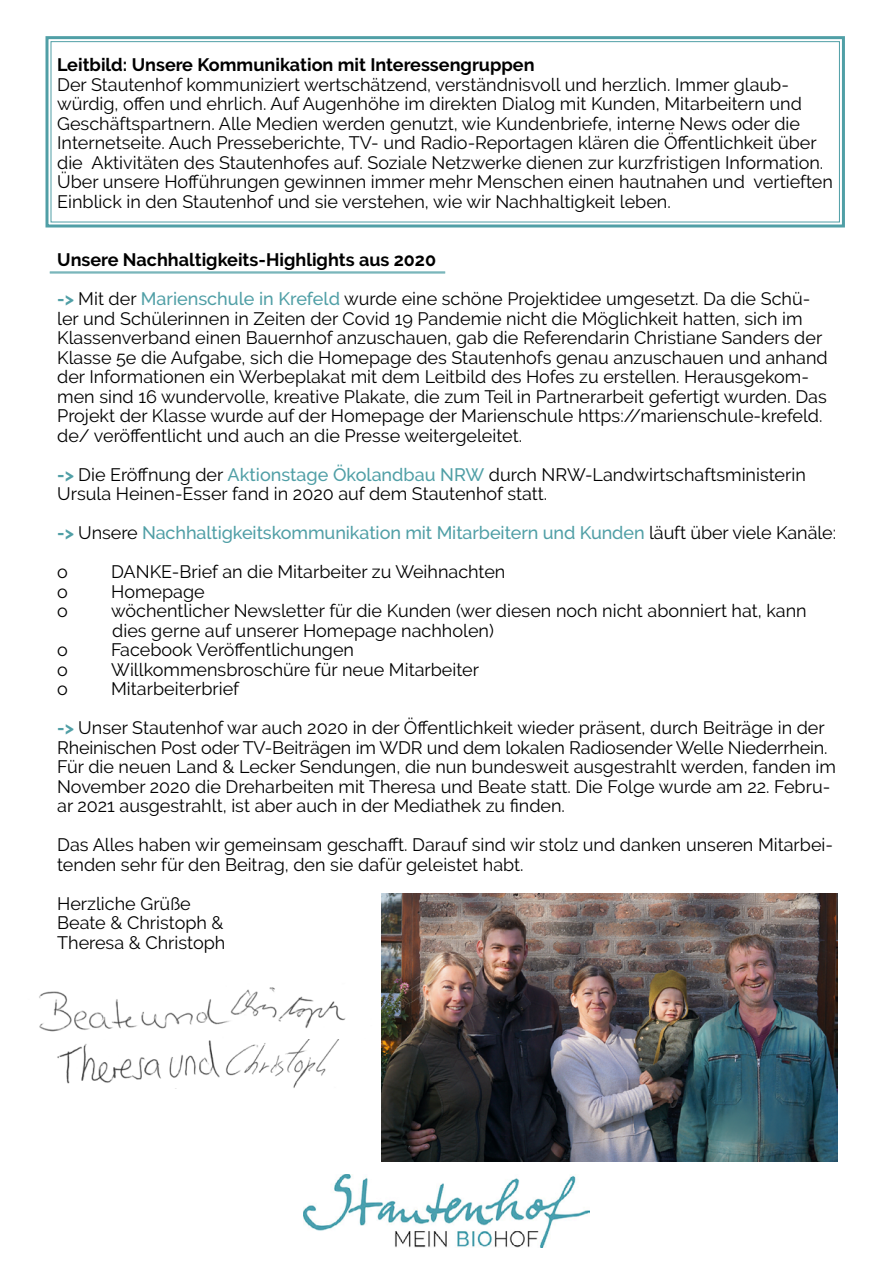
<style>
.page{position:relative;width:893px;height:1263px;background:#fff}
.page>*{position:absolute;margin:0;border:0;box-sizing:border-box;transform-origin:0 0}
.t1{font:18px/19.5px "Raleway";color:#000}
.t2{font:500 18px/39px "Raleway";letter-spacing:-.005em;color:#509fa6}
.t3{font:700 18px "Raleway";color:#000}
.s1{font-weight:700}
.s2{font-weight:700;color:#509fa6}
.s3{font-weight:500;color:#509fa6}
.s4{font-weight:400;color:#000}
</style>
<div class="page">
<img style="left:304px;top:1174px;width:285px;height:73px">
<svg style="left:45px;top:36px;width:800px;height:192px"></svg>
<div style="left:50px;top:41px;width:790px;height:181px;border:1px solid #509fa6"></div>
<hr style="left:50px;top:272px;width:395px;height:1px;background:#509fa6">
<hr style="left:50px;top:273px;width:395px;height:1px;background:#509fa6">
<img style="left:382px;top:893px;width:455px;height:269px">
<img style="left:57px;top:1039px;width:282px;height:49px">
<img style="left:39px;top:987px;width:307px;height:45px">
<p class="t3" style="left:57px;top:55px;width:479px">Leitbild: Unsere Kommunikation mit Interessengruppen</p>
<p class="t1" style="left:57px;top:75px;width:777px">Der Stautenhof kommuniziert wertschätzend, verständnisvoll und herzlich. Immer glaub&shy;würdig, offen und ehrlich. Auf Augenhöhe im direkten Dialog mit Kunden, Mitarbeitern und Geschäftspartnern. Alle Medien werden genutzt, wie Kundenbriefe, interne News oder die Internetseite. Auch Presseberichte, TV- und Radio-Reportagen klären die Öffentlichkeit über die Aktivitäten des Stautenhofes auf. Soziale Netzwerke dienen zur kurzfristigen Information.<br>Über unsere Hofführungen gewinnen immer mehr Menschen einen hautnahen und vertieften Einblick in den Stautenhof und sie verstehen, wie wir Nachhaltigkeit leben.</p>
<p class="t1" style="left:57px;top:240px;width:755px;line-height:39px"><span class="s1">Unsere Nachhaltigkeits-Highlights aus 2020<br></span><span class="s2">-&gt;</span> Mit der <span class="s3">Marienschule in Krefeld</span> wurde eine schöne Projektidee umgesetzt. Da die Schü-</p>
<p class="t1" style="left:57px;top:309px;width:772px">ler und Schülerinnen in Zeiten der Covid 19 Pandemie nicht die Möglichkeit hatten, sich im Klassenverband einen Bauernhof anzuschauen, gab die Referendarin Christiane Sanders der Klasse 5e die Aufgabe, sich die Homepage des Stautenhofs genau anzuschauen und anhand der Informationen ein Werbeplakat mit dem Leitbild des Hofes zu erstellen. Herausgekom&shy;men sind 16 wundervolle, kreative Plakate, die zum Teil in Partnerarbeit gefertigt wurden. Das Projekt der Klasse wurde auf der Homepage der Marienschule https://marienschule-krefeld. de/ veröffentlicht und auch an die Presse weitergeleitet.</p>
<p class="t1" style="left:57px;top:465px;width:750px"><span class="s2">-&gt;</span> Die Eröffnung der <span class="s3">Aktionstage Ökolandbau NRW</span> durch NRW-Landwirtschaftsministerin<br>Ursula Heinen-Esser fand in 2020 auf dem Stautenhof statt.</p>
<p class="t2" style="left:57px;top:513px;width:780px"><span class="s1">-&gt;</span> <span class="s4">Unsere</span> Nachhaltigkeitskommunikation mit Mitarbeitern und Kunden <span class="s4">läuft über viele Kanäle: o</span></p>
<p class="t1" style="left:111px;top:562px;width:396px">DANKE-Brief an die Mitarbeiter zu Weihnachten</p>
<p class="t1" style="left:57px;top:582px;width:12px">o</p>
<p class="t1" style="left:111px;top:582px;width:95px">Homepage</p>
<p class="t1" style="left:57px;top:601px;width:12px">o</p>
<p class="t1" style="left:111px;top:601px;width:697px">wöchentlicher Newsletter für die Kunden (wer diesen noch nicht abonniert hat, kann dies gerne auf unserer Homepage nachholen)</p>
<p class="t1" style="left:57px;top:640px;width:12px">o</p>
<p class="t1" style="left:111px;top:640px;width:244px">Facebook Veröffentlichungen</p>
<p class="t1" style="left:57px;top:660px;width:12px">o</p>
<p class="t1" style="left:111px;top:660px;width:369px">Willkommensbroschüre für neue Mitarbeiter</p>
<p class="t1" style="left:57px;top:679px;width:12px">o</p>
<p class="t1" style="left:57px;top:669px;width:769px;line-height:39px;text-indent:54px">Mitarbeiterbrief<br><span class="s2">-&gt;</span> Unser Stautenhof war auch 2020 in der Öffentlichkeit wieder präsent, durch Beiträge in der</p>
<p class="t1" style="left:57px;top:738px;width:780px">Rheinischen Post oder TV-Beiträgen im WDR und dem lokalen Radiosender Welle Niederrhein.<br>Für die neuen Land &amp; Lecker Sendungen, die nun bundesweit ausgestrahlt werden, fanden im November 2020 die Dreharbeiten mit Theresa und Beate statt. Die Folge wurde am 22. Febru&shy;ar 2021 ausgestrahlt, ist aber auch in der Mediathek zu finden.</p>
<p class="t1" style="left:57px;top:835px;width:777px">Das Alles haben wir gemeinsam geschafft. Darauf sind wir stolz und danken unseren Mitarbei&shy;tenden sehr für den Beitrag, den sie dafür geleistet habt.</p>
<p class="t1" style="left:57px;top:894px;width:170px">Herzliche Grüße<br>Beate &amp; Christoph &amp;<br>Theresa &amp; Christoph</p>
</div>
